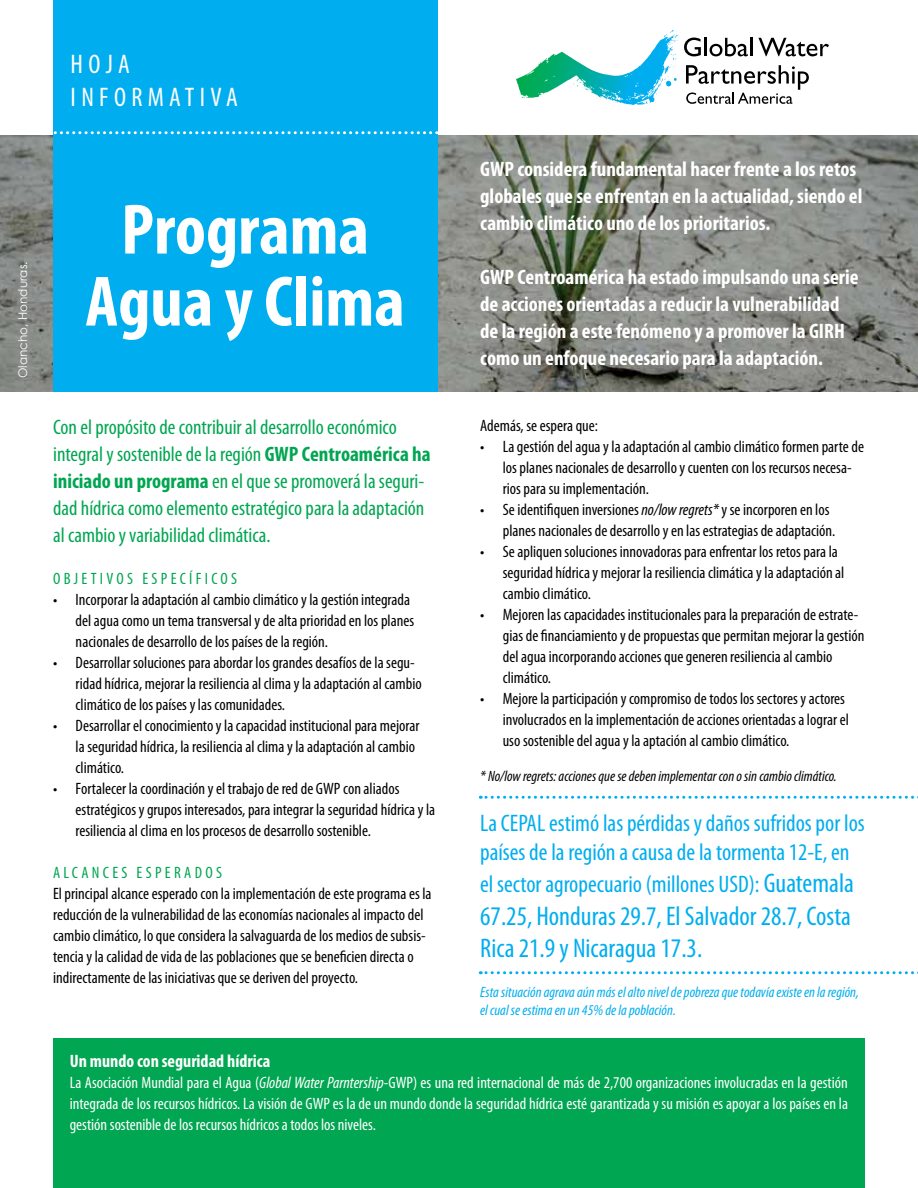
<style>
.page{position:relative;width:918px;height:1188px;background:#fff}
.page>*{position:absolute;margin:0;border:0;box-sizing:border-box;transform-origin:0 0}
.t1{font:700 condensed 72px/72px "Myriad Pro";color:#fff;text-align:center}
.t2{font:condensed 27px/32.4px "Myriad Pro";color:#00aeef}
.t3{font:condensed 27px/32.4px "Myriad Pro";letter-spacing:.2em;color:#fff}
.t4{font:condensed 24px/28.8px "Myriad Pro";color:#00aeef}
.t5{font:700 condensed 21px/27px "Myriad Pro";color:#fff}
.t6{font:condensed 21px/27px "Myriad Pro";color:#00a651}
.t7{font:700 condensed 18px "Myriad Pro";color:#fff}
.t8{font:condensed 16.5px/21px "Myriad Pro";color:#000}
.t9{font:condensed 16.5px/21px "Myriad Pro";color:#fff;text-align:justify}
.t10{font:condensed 16.5px "Myriad Pro";letter-spacing:.2em;color:#00a651}
.t11{font:italic condensed 15px/18px "Myriad Pro";color:#00aeef}
.t12{font:italic condensed 15px "Myriad Pro";color:#000}
.t13{font:12px "Century Gothic";color:#fff}
.s1{font-weight:700}
.s2{font-style:italic}
.s3{font-size:27px}
</style>
<div class="page">
<div style="left:53px;top:1039px;width:811px;height:149px;background:#00a651"></div>
<img style="left:0;top:135px;width:918px;height:257px">
<div style="left:53px;top:0;width:385px;height:392px;background:#00aeef"></div>
<svg style="left:684px;top:38px;width:17px;height:18px"></svg>
<hr style="left:704px;top:38px;width:3px;height:18px;background:#000">
<svg style="left:710px;top:38px;width:38px;height:18px"></svg>
<hr style="left:750px;top:38px;width:3px;height:18px;background:#000">
<svg style="left:758px;top:38px;width:71px;height:18px"></svg>
<svg style="left:573px;top:30px;width:105px;height:75px"></svg>
<svg style="left:686px;top:65px;width:123px;height:39px"></svg>
<svg style="left:53px;top:131px;width:385px;height:3px"></svg>
<svg style="left:480px;top:796px;width:438px;height:3px"></svg>
<svg style="left:480px;top:971px;width:438px;height:3px"></svg>
<p class="t13" style="left:14px;top:378px;width:118px;rotate:-90deg">Olancho, Honduras.</p>
<h2 class="t3" style="left:71px;top:48px;width:169px">HOJA<br>INFORMATIVA</h2>
<h1 class="t1" style="left:85px;top:192px;width:321px">Programa<br>Agua y Clima</h1>
<p class="t6" style="left:53px;top:414px;width:379px">Con el propósito de contribuir al desarrollo económico integral y sostenible de la región <span class="s1">GWP Centroamérica ha iniciado un programa</span> en el que se promoverá la seguri&shy;dad hídrica como elemento estratégico para la adaptación al cambio y variabilidad climática.</p>
<p class="t10" style="left:53px;top:569px;width:186px">OBJETIVOS ESPECÍFICOS</p>
<p class="t8" style="left:76px;top:589px;width:340px;text-indent:-23px">• Incorporar la adaptación al cambio climático y la gestión integrada del agua como un tema transversal y de alta prioridad en los planes nacionales de desarrollo de los países de la región.</p>
<p class="t8" style="left:76px;top:652px;width:348px;text-indent:-23px">• Desarrollar soluciones para abordar los grandes desafíos de la segu&shy;ridad hídrica, mejorar la resiliencia al clima y la adaptación al cambio climático de los países y las comunidades.</p>
<p class="t8" style="left:76px;top:715px;width:345px;text-indent:-23px">• Desarrollar el conocimiento y la capacidad institucional para mejorar la seguridad hídrica, la resiliencia al clima y la adaptación al cambio climático.</p>
<p class="t8" style="left:76px;top:778px;width:361px;text-indent:-23px">• Fortalecer la coordinación y el trabajo de red de GWP con aliados estratégicos y grupos interesados, para integrar la seguridad hídrica y la resiliencia al clima en los procesos de desarrollo sostenible.</p>
<p class="t10" style="left:53px;top:863px;width:170px">ALCANCES ESPERADOS</p>
<p class="t8" style="left:53px;top:883px;width:380px">El principal alcance esperado con la implementación de este programa es la reducción de la vulnerabilidad de las economías nacionales al impacto del cambio climático, lo que considera la salvaguarda de los medios de subsis&shy;tencia y la calidad de vida de las poblaciones que se beneficien directa o indirectamente de las iniciativas que se deriven del proyecto.</p>
<p class="t5" style="left:480px;top:155px;width:384px">GWP considera fundamental hacer frente a los retos globales que se enfrentan en la actualidad, siendo el cambio climático uno de los prioritarios.</p>
<p class="t5" style="left:480px;top:263px;width:380px">GWP Centroamérica ha estado impulsando una serie de acciones orientadas a reducir la vulnerabilidad de la región a este fenómeno y a promover la GIRH como un enfoque necesario para la adaptación.</p>
<p class="t8" style="left:480px;top:415px;width:119px">Además, se espera que:</p>
<p class="t8" style="left:503px;top:436px;width:363px;text-indent:-23px">• La gestión del agua y la adaptación al cambio climático formen parte de los planes nacionales de desarrollo y cuenten con los recursos necesa&shy;rios para su implementación.</p>
<p class="t8" style="left:503px;top:499px;width:334px;text-indent:-23px">• Se identifiquen inversiones <span class="s2">no/low regrets*</span> y se incorporen en los planes nacionales de desarrollo y en las estrategias de adaptación.</p>
<p class="t8" style="left:503px;top:541px;width:343px;text-indent:-23px">• Se apliquen soluciones innovadoras para enfrentar los retos para la seguridad hídrica y mejorar la resiliencia climática y la adaptación al cambio climático.</p>
<p class="t8" style="left:503px;top:604px;width:363px;text-indent:-23px">• Mejoren las capacidades institucionales para la preparación de estrate&shy;gias de financiamiento y de propuestas que permitan mejorar la gestión del agua incorporando acciones que generen resiliencia al cambio climático.</p>
<p class="t8" style="left:503px;top:688px;width:348px;text-indent:-23px">• Mejore la participación y compromiso de todos los sectores y actores involucrados en la implementación de acciones orientadas a lograr el uso sostenible del agua y la aptación al cambio climático.</p>
<p class="t12" style="left:480px;top:767px;width:358px">* No/low regrets: acciones que se deben implementar con o sin cambio climático.</p>
<h3 class="t4" style="left:480px;top:808px;width:386px">La CEPAL estimó las pérdidas y daños sufridos por los países de la región a causa de la tormenta 12-E, en</h3>
<h3 class="t4" style="left:480px;top:870px;width:375px">el sector agropecuario (millones USD): <span class="s3">Guatemala</span></h3>
<h2 class="t2" style="left:480px;top:899px;width:372px">67.25, Honduras 29.7, El Salvador 28.7, Costa<br>Rica 21.9 y Nicaragua 17.3.</h2>
<p class="t11" style="left:480px;top:983px;width:380px">Esta situación agrava aún más el alto nivel de pobreza que todavía existe en la región, el cual se estima en un 45% de la población.</p>
<p class="t7" style="left:70px;top:1049px;width:202px">Un mundo con seguridad hídrica</p>
<p class="t9" style="left:70px;top:1071px;width:780px">La Asociación Mundial para el Agua (<span class="s2">Global Water Parntership</span>-GWP) es una red internacional de más de 2,700 organizaciones involucradas en la gestión integrada de los recursos hídricos. La visión de GWP es la de un mundo donde la seguridad hídrica esté garantizada y su misión es apoyar a los países en la gestión sostenible de los recursos hídricos a todos los niveles.</p>
</div>
